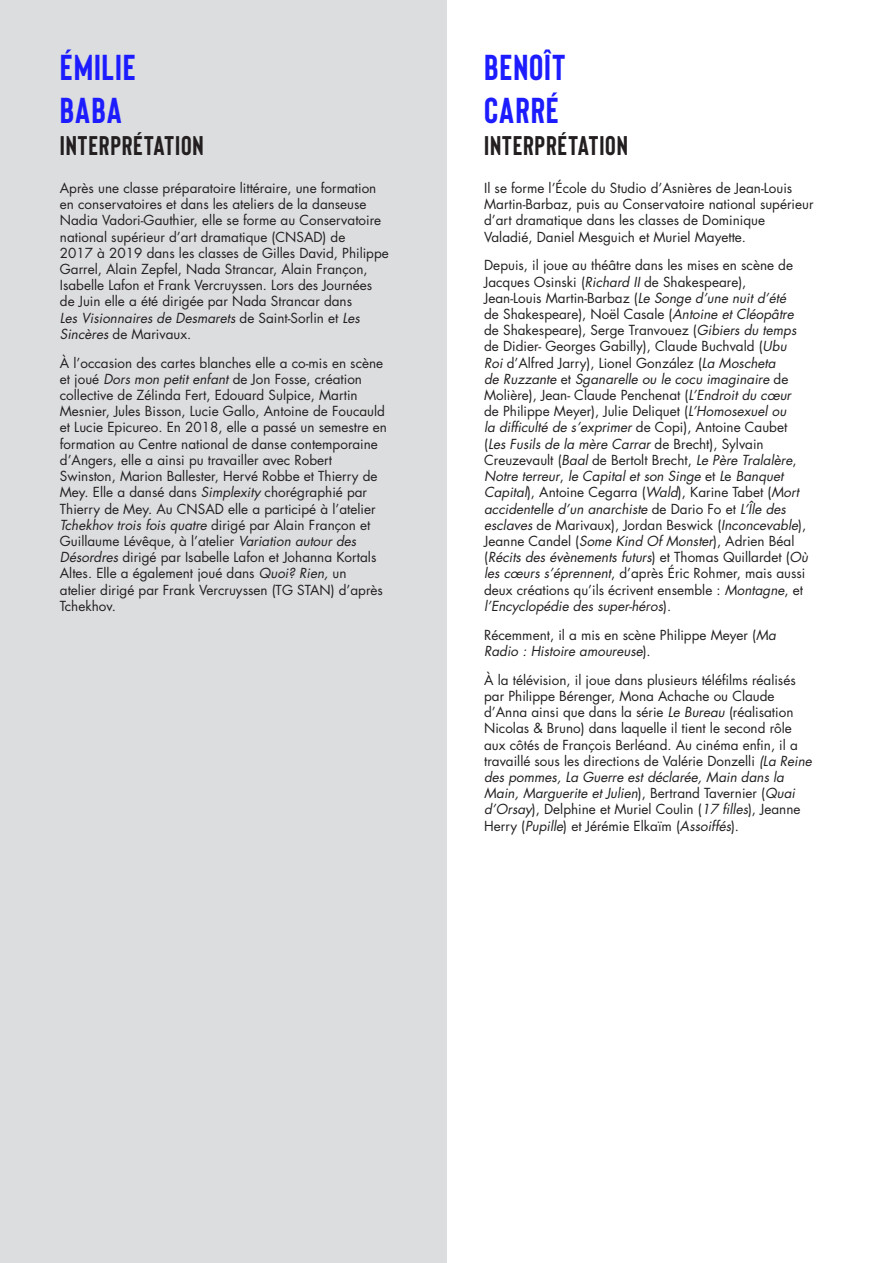
<style>
.page{position:relative;width:893px;height:1263px;background:#fff}
.page>*{position:absolute;margin:0;border:0;box-sizing:border-box;transform-origin:0 0}
.t1{font:700 36px/43.2px "Bison";letter-spacing:.03em;color:#1c1cff}
.t2{font:700 27px "Bison";letter-spacing:.03em;color:#231f20}
.t3{font:13.5px/16.2px "Futura Std";color:#231f20}
.s1{font-style:italic}
</style>
<div class="page">
<div style="left:0;top:0;width:446px;height:1263px;background:#dcdddf"></div>
<p class="t1" style="left:60px;top:44px;width:77px">ÉMILIE<br>BABA</p>
<p class="t2" style="left:60px;top:129px;width:145px">INTERPRÉTATION</p>
<p class="t3" style="left:60px;top:180px;width:330px">Après une classe préparatoire littéraire, une formation en conservatoires et dans les ateliers de la danseuse Nadia Vadori-Gauthier, elle se forme au Conservatoire national supérieur d’art dramatique (CNSAD) de<br>2017 à 2019 dans les classes de Gilles David, Philippe Garrel, Alain Zepfel, Nada Strancar, Alain Françon, Isabelle Lafon et Frank Vercruyssen. Lors des Journées de Juin elle a été dirigée par Nada Strancar dans<br><span class="s1">Les Visionnaires de Desmarets</span> de Saint-Sorlin et <span class="s1">Les Sincères</span> de Marivaux.</p>
<p class="t3" style="left:60px;top:355px;width:329px">À l’occasion des cartes blanches elle a co-mis en scène et joué <span class="s1">Dors mon petit enfant</span> de Jon Fosse, création collective de Zélinda Fert, Edouard Sulpice, Martin Mesnier, Jules Bisson, Lucie Gallo, Antoine de Foucauld et Lucie Epicureo. En 2018, elle a passé un semestre en formation au Centre national de danse contemporaine d’Angers, elle a ainsi pu travailler avec Robert Swinston, Marion Ballester, Hervé Robbe et Thierry de Mey. Elle a dansé dans <span class="s1">Simplexity</span> chorégraphié par Thierry de Mey. Au CNSAD elle a participé à l’atelier <span class="s1">Tchekhov trois fois quatre</span> dirigé par Alain Françon et Guillaume Lévêque, à l’atelier <span class="s1">Variation autour des Désordres</span> dirigé par Isabelle Lafon et Johanna Kortals Altes. Elle a également joué dans <span class="s1">Quoi? Rien,</span> un<br>atelier dirigé par Frank Vercruyssen (TG STAN) d’après Tchekhov.</p>
<p class="t1" style="left:484px;top:44px;width:82px">BENOÎT<br>CARRÉ</p>
<p class="t2" style="left:484px;top:129px;width:145px">INTERPRÉTATION</p>
<p class="t3" style="left:484px;top:180px;width:331px">Il se forme l’École du Studio d’Asnières de Jean-Louis Martin-Barbaz, puis au Conservatoire national supérieur d’art dramatique dans les classes de Dominique Valadié, Daniel Mesguich et Muriel Mayette.</p>
<p class="t3" style="left:484px;top:258px;width:325px">Depuis, il joue au théâtre dans les mises en scène de Jacques Osinski (<span class="s1">Richard II</span> de Shakespeare),<br>Jean-Louis Martin-Barbaz (<span class="s1">Le Songe d’une nuit d’été<br></span>de Shakespeare), Noël Casale (<span class="s1">Antoine et Cléopâtre </span>de Shakespeare), Serge Tranvouez (<span class="s1">Gibiers du temps </span>de Didier- Georges Gabilly), Claude Buchvald (<span class="s1">Ubu Roi</span> d’Alfred Jarry), Lionel González (<span class="s1">La Moscheta<br>de Ruzzante</span> et <span class="s1">Sganarelle ou le cocu imaginaire</span> de Molière), Jean- Claude Penchenat (<span class="s1">L’Endroit du cœur </span>de Philippe Meyer), Julie Deliquet (<span class="s1">L’Homosexuel ou<br>la difficulté de s’exprimer</span> de Copi), Antoine Caubet (<span class="s1">Les Fusils de la mère Carrar</span> de Brecht), Sylvain Creuzevault (<span class="s1">Baal</span> de Bertolt Brecht, <span class="s1">Le Père Tralalère</span>, <span class="s1">Notre terreur</span>, <span class="s1">le Capital et son Singe</span> et <span class="s1">L</span>e <span class="s1">Banquet Capital</span>), Antoine Cegarra (<span class="s1">Wald</span>), Karine Tabet (<span class="s1">Mort accidentelle d’un anarchiste</span> de Dario Fo et <span class="s1">L’Île des esclaves</span> de Marivaux), Jordan Beswick (<span class="s1">Inconcevable</span>), Jeanne Candel (<span class="s1">Some Kind Of Monster</span>), Adrien Béal (<span class="s1">Récits des évènements futurs</span>) et Thomas Quillardet (<span class="s1">Où les cœurs s’éprennent</span>, d’après Éric Rohmer, mais aussi deux créations qu’ils écrivent ensemble : <span class="s1">Montagne</span>, et <span class="s1">l’Encyclopédie des super-héros</span>).</p>
<p class="t3" style="left:484px;top:627px;width:293px">Récemment, il a mis en scène Philippe Meyer (<span class="s1">Ma<br>Radio : Histoire amoureuse</span>).</p>
<p class="t3" style="left:484px;top:672px;width:329px">À la télévision, il joue dans plusieurs téléfilms réalisés par Philippe Bérenger, Mona Achache ou Claude d’Anna ainsi que dans la série <span class="s1">Le Bureau</span> (réalisation Nicolas &amp; Bruno) dans laquelle il tient le second rôle aux côtés de François Berléand. Au cinéma enfin, il a travaillé sous les directions de Valérie Donzelli <span class="s1">(La Reine des pommes, La Guerre est déclarée, Main dans la Main, Marguerite et Julien</span>), Bertrand Tavernier (<span class="s1">Quai d’Orsay</span>), Delphine et Muriel Coulin (<span class="s1">17 filles</span>), Jeanne Herry (<span class="s1">Pupille</span>) et Jérémie Elkaïm (<span class="s1">Assoiffés</span>).</p>
</div>
